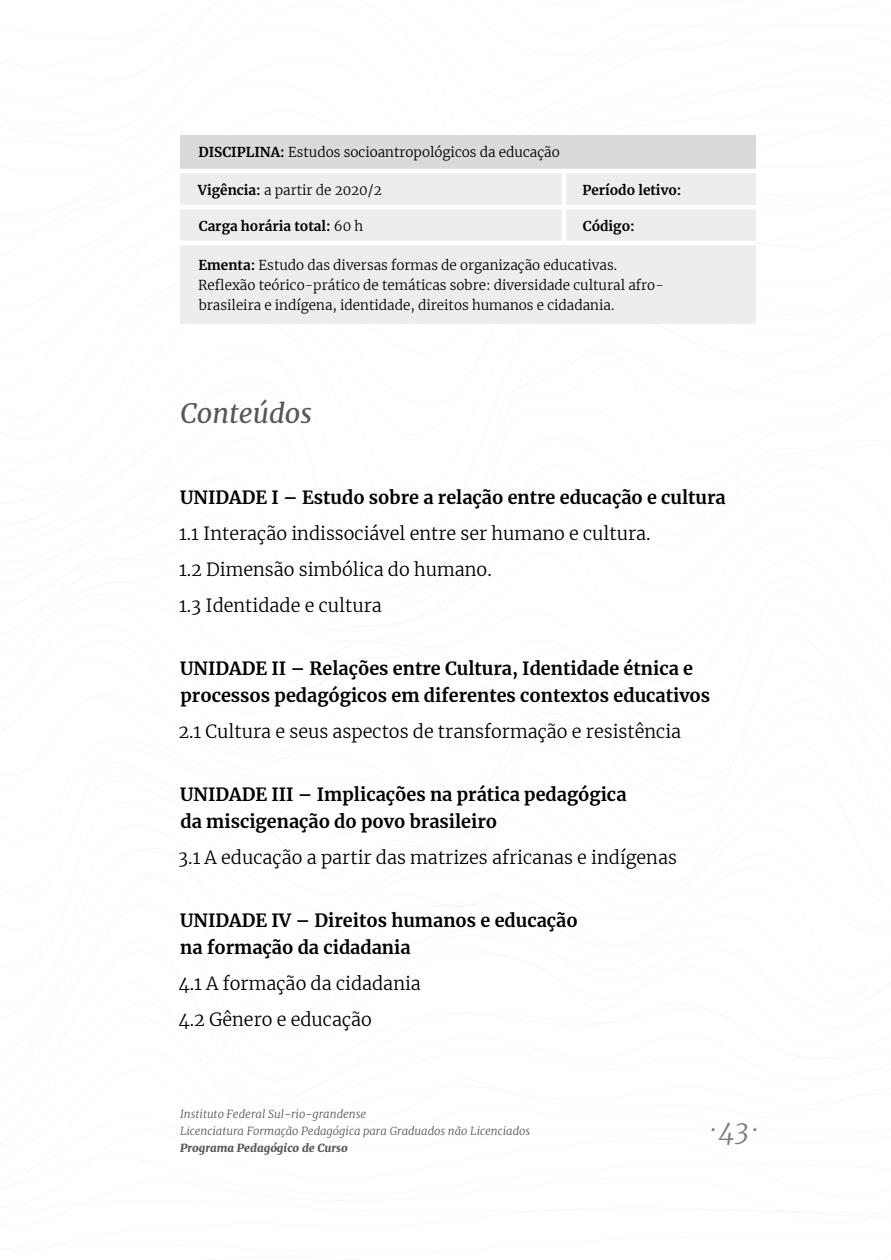
<style>
.page{position:relative;width:891px;height:1260px;background:#fff}
.page>*{position:absolute;margin:0;border:0;box-sizing:border-box;transform-origin:0 0}
.t1{font:italic 27px "Merriweather";color:#575756}
.t2{font:italic 300 27px "Merriweather";color:#7c7b7b}
.t3{font:700 18px/27px "Merriweather";color:#000}
.t4{font:300 18px/36px "Merriweather";color:#000}
.t5{font:300 13.5px/20.2px "Merriweather";color:#000}
.t6{font:700 13.5px "Merriweather";color:#000}
.t7{font:italic 300 11.25px/16.8px "Merriweather";color:#575756}
.t8{font:italic 900 11.25px "Merriweather";color:#575756}
.s1{font-weight:700}
.s2{font-weight:300}
</style>
<div class="page">
<div style="left:180px;top:135px;width:576px;height:36px;background:#dadada"></div>
<div style="left:180px;top:173px;width:576px;height:151px;background:#ededed"></div>
<hr style="left:180px;top:205px;width:384px;height:4px;background:#fff">
<hr style="left:564px;top:205px;width:192px;height:4px;background:#fff">
<hr style="left:562px;top:173px;width:4px;height:32px;background:#fff">
<hr style="left:562px;top:209px;width:4px;height:32px;background:#fff">
<hr style="left:180px;top:169px;width:384px;height:4px;background:#fff">
<hr style="left:564px;top:169px;width:192px;height:4px;background:#fff">
<hr style="left:180px;top:241px;width:384px;height:4px;background:#fff">
<hr style="left:564px;top:241px;width:192px;height:4px;background:#fff">
<p class="t5" style="left:198px;top:142px;width:363px"><span class="s1">DISCIPLINA:</span> Estudos socioantropológicos da educação</p>
<p class="t5" style="left:198px;top:179px;width:185px"><span class="s1">Vigência:</span> a partir de 2020/2</p>
<p class="t6" style="left:582px;top:180px;width:101px">Período letivo:</p>
<p class="t6" style="left:199px;top:216px;width:166px">Carga horária total: <span class="s2">60 h</span></p>
<p class="t6" style="left:583px;top:216px;width:54px">Código:</p>
<p class="t5" style="left:198px;top:254px;width:467px"><span class="s1">Ementa:</span> Estudo das diversas formas de organização educativas.<br>Reflexão teórico-prático de temáticas sobre: diversidade cultural afro&shy;brasileira e indígena, identidade, direitos humanos e cidadania.</p>
<h1 class="t1" style="left:180px;top:395px;width:133px">Conteúdos</h1>
<p class="t3" style="left:180px;top:483px;width:547px">UNIDADE I – Estudo sobre a relação entre educação e cultura</p>
<p class="t4" style="left:179px;top:515px;width:473px">1.1 Interação indissociável entre ser humano e cultura.<br>1.2 Dimensão simbólica do humano.<br>1.3 Identidade e cultura</p>
<p class="t3" style="left:180px;top:654px;width:532px">UNIDADE II – Relações entre Cultura, Identidade étnica e processos pedagógicos em diferentes contextos educativos</p>
<p class="t4" style="left:178px;top:713px;width:504px">2.1 Cultura e seus aspectos de transformação e resistência</p>
<p class="t3" style="left:180px;top:780px;width:448px">UNIDADE III – Implicações na prática pedagógica da miscigenação do povo brasileiro</p>
<p class="t4" style="left:178px;top:839px;width:500px">3.1 A educação a partir das matrizes africanas e indígenas</p>
<p class="t3" style="left:180px;top:906px;width:399px">UNIDADE IV – Direitos humanos e educação na formação da cidadania</p>
<p class="t4" style="left:178px;top:965px;width:244px">4.1 A formação da cidadania<br>4.2 Gênero e educação</p>
<p class="t7" style="left:180px;top:1105px;width:352px">Instituto Federal Sul-rio-grandense<br>Licenciatura Formação Pedagógica para Graduados não Licenciados</p>
<p class="t8" style="left:180px;top:1140px;width:169px">Programa Pedagógico de Curso</p>
<h1 class="t2" style="left:712px;top:1111px;width:46px">· 43 ·</h1>
</div>
